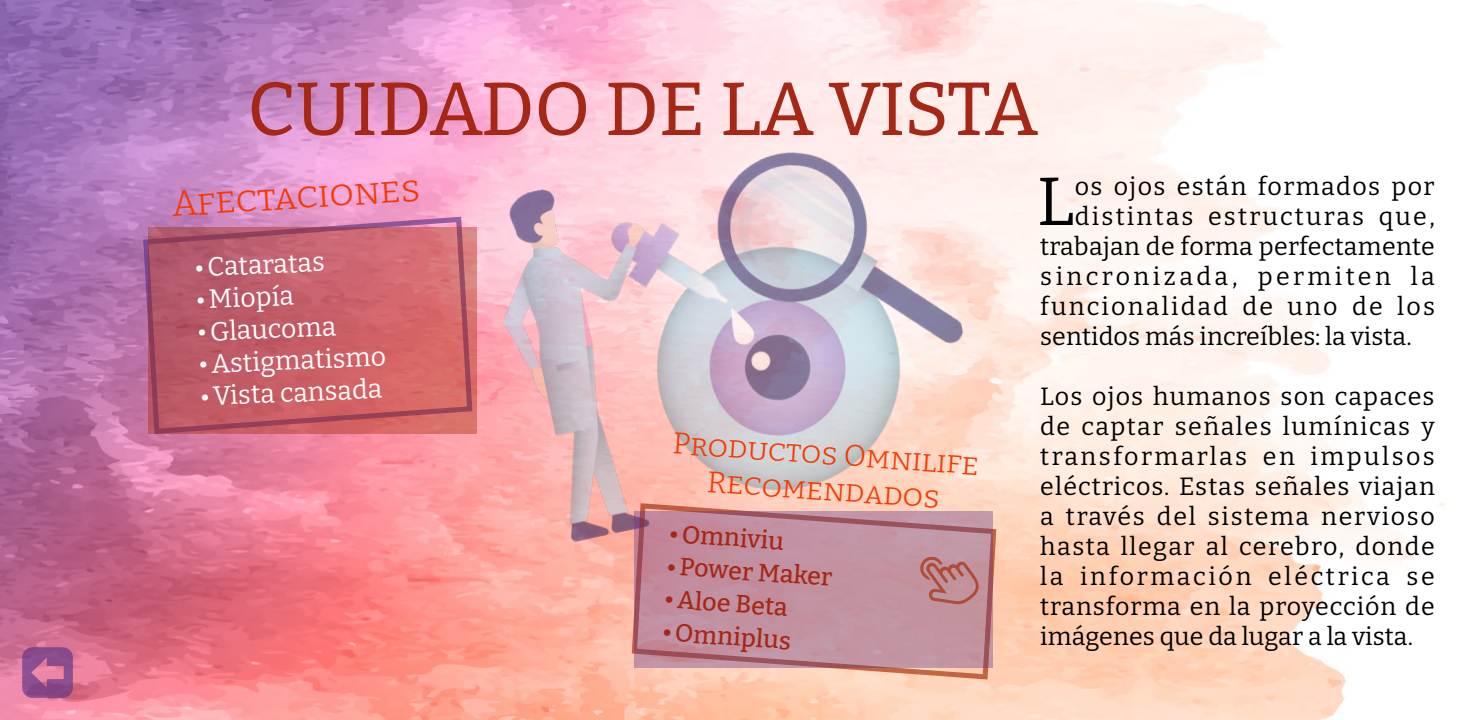
<style>
.page{position:relative;width:1480px;height:720px;background:#fff}
.page>*{position:absolute;margin:0;border:0;box-sizing:border-box;transform-origin:0 0}
.t1{font:100 75px "Bitter";letter-spacing:-.015em;color:#a52816}
.t2{font:100 68px "Bitter";color:#000}
.t3{font:100 36px "Bitter";color:#f53900}
.t4{font:100 30px/36px "Bitter";color:#f53900;text-align:center}
.t5{font:100 26.5px "Bitter";color:#fff}
.t6{font:100 25px/30px "Bitter";letter-spacing:.04em;color:#000;text-align:justify}
.t7{font:100 25px "Bitter";letter-spacing:.09em;color:#000}
.t8{font:100 25px "Bitter";color:#a52816}
.t9{font:100 25px "Bitter";letter-spacing:.005em;color:#000}
.t10{font:100 25px "Bitter";letter-spacing:.015em;color:#000}
.t11{font:100 25px "Bitter";letter-spacing:.14em;color:#000}
.t12{font:100 25px "Bitter";letter-spacing:.06em;color:#000}
</style>
<div class="page">
<img style="left:0;top:0;width:1445px;height:720px">
<img style="left:478px;top:110px;width:511px;height:437px">
<svg style="left:140px;top:214px;width:335px;height:221px;background:#ca81b5"></svg>
<svg style="left:148px;top:227px;width:329px;height:207px;background:#c55f69"></svg>
<svg style="left:629px;top:501px;width:370px;height:179px;background:#f4bea8"></svg>
<svg style="left:635px;top:511px;width:358px;height:156px;background:#be8c9b"></svg>
<svg style="left:919px;top:556px;width:60px;height:48px;background:#bc8083"></svg>
<svg style="left:22px;top:647px;width:51px;height:51px;background:#9d5690"></svg>
<h1 class="t1" style="left:248px;top:61px;width:792px">CUIDADO DE LA VISTA</h1>
<h3 class="t3" style="left:170px;top:182px;width:250px;rotate:-4deg">Afectaciones</h3>
<p class="t5" style="left:194px;top:250px;width:132px;rotate:-2deg">•Cataratas</p>
<p class="t5" style="left:195px;top:282px;width:100px;rotate:-2deg">•Miopía</p>
<p class="t5" style="left:197px;top:315px;width:141px;rotate:-2deg">•Glaucoma</p>
<p class="t5" style="left:198px;top:347px;width:189px;rotate:-2deg">•Astigmatismo</p>
<p class="t5" style="left:199px;top:379px;width:184px;rotate:-2deg">•Vista cansada</p>
<p class="t4" style="left:674px;top:424px;width:308px;rotate:4deg">Productos Omnilife<br>Recomendados</p>
<p class="t8" style="left:670px;top:517px;width:117px;rotate:4deg">•Omniviu</p>
<p class="t8" style="left:668px;top:550px;width:167px;rotate:4deg">•Power Maker</p>
<p class="t8" style="left:666px;top:583px;width:125px;rotate:4deg">•Aloe Beta</p>
<p class="t8" style="left:663px;top:616px;width:131px;rotate:4deg">•Omniplus</p>
<h2 class="t2" style="left:1037px;top:158px;width:39px">L</h2>
<p class="t12" style="left:1075px;top:170px;width:361px">os ojos están formados por</p>
<p class="t7" style="left:1075px;top:200px;width:362px">distintas estructuras que,</p>
<p class="t10" style="left:1040px;top:230px;width:396px">trabajan de forma perfectamente</p>
<p class="t11" style="left:1040px;top:260px;width:396px">sincronizada, permiten la</p>
<p class="t7" style="left:1040px;top:290px;width:396px">funcionalidad de uno de los</p>
<p class="t9" style="left:1040px;top:320px;width:373px">sentidos más increíbles: la vista.</p>
<p class="t6" style="left:1040px;top:381px;width:396px">Los ojos humanos son capaces de captar señales lumínicas y transformarlas en impulsos eléctricos. Estas señales viajan a través del sistema nervioso hasta llegar al cerebro, donde la información eléctrica se transforma en la proyección de imágenes que da lugar a la vista.</p>
</div>
